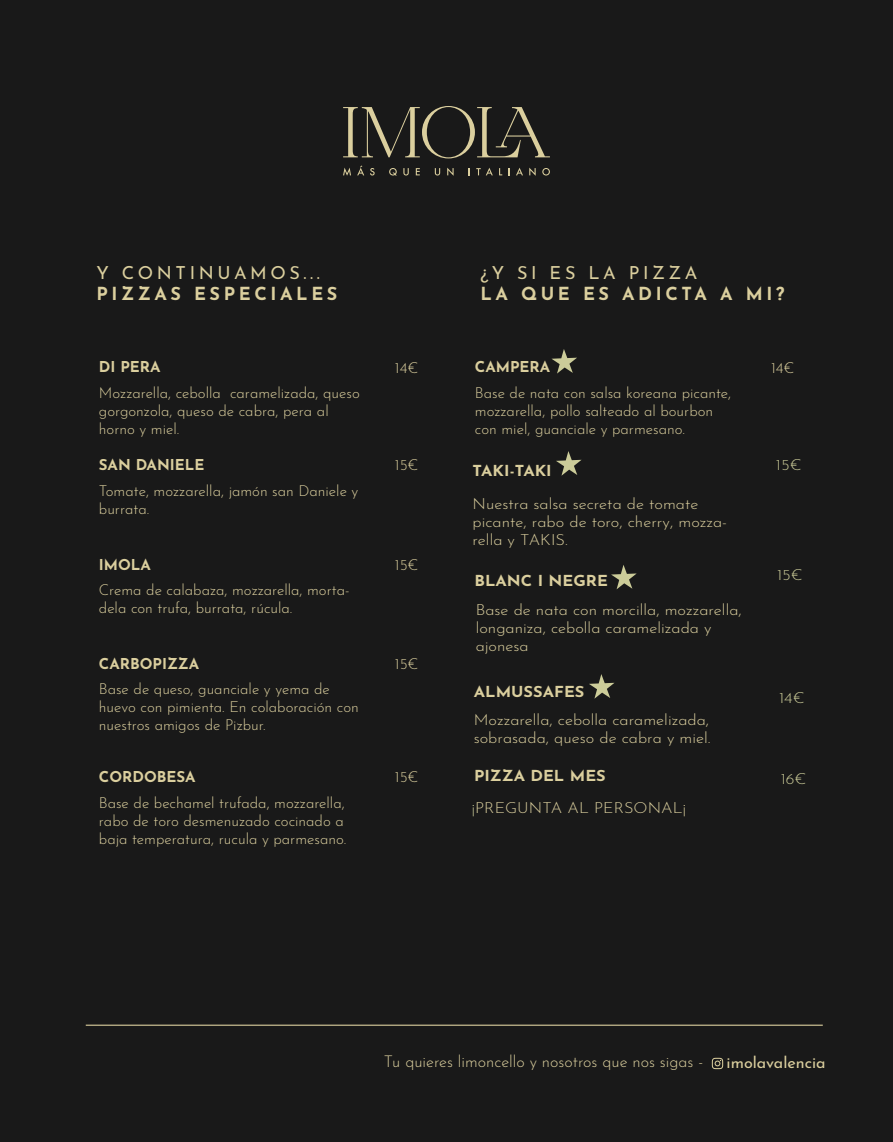
<style>
.page{position:relative;width:893px;height:1142px;background:#191919}
.page>*{position:absolute;margin:0;border:0;box-sizing:border-box;transform-origin:0 0}
.t1{font:700 18px "Josefin Sans";letter-spacing:.2em;color:#dbcf9e}
.t2{font:18px "Josefin Sans";letter-spacing:.2em;color:#dbcf9e}
.t3{font:300 16.05px "Josefin Sans";color:#dbcf9e}
.t4{font:16.05px "Josefin Sans";color:#dbcf9e}
.t5{font:300 15.15px/18px "Josefin Sans";color:#dbcf9e;scale:1.08 1}
.t6{font:700 15.15px "Josefin Sans";color:#dbcf9e;scale:1.08 1}
.t7{font:300 15.15px "Josefin Sans";color:#cc9;scale:1.08 1}
.t8{font:300 15px/18px "Josefin Sans";color:#dbcf9e}
.t9{font:700 15px "Josefin Sans";color:#dbcf9e}
.s1{font-weight:700}
.s2{color:#cc9}
</style>
<div class="page">
<svg style="left:343px;top:106px;width:207px;height:52px"></svg>
<svg style="left:343px;top:168px;width:8px;height:8px"></svg>
<svg style="left:357px;top:166px;width:7px;height:9px"></svg>
<svg style="left:370px;top:168px;width:5px;height:8px"></svg>
<svg style="left:389px;top:168px;width:8px;height:8px"></svg>
<svg style="left:403px;top:168px;width:6px;height:8px"></svg>
<svg style="left:416px;top:168px;width:4px;height:7px"></svg>
<svg style="left:435px;top:168px;width:5px;height:8px"></svg>
<svg style="left:447px;top:168px;width:7px;height:8px"></svg>
<svg style="left:476px;top:168px;width:17px;height:7px"></svg>
<svg style="left:499px;top:168px;width:3px;height:7px"></svg>
<svg style="left:516px;top:168px;width:7px;height:7px"></svg>
<svg style="left:529px;top:168px;width:7px;height:8px"></svg>
<svg style="left:542px;top:168px;width:8px;height:8px"></svg>
<svg style="left:712px;top:1058px;width:11px;height:11px"></svg>
<hr style="left:86px;top:1025px;width:737px;height:1px;background:#dbcf9e">
<svg style="left:589px;top:674px;width:25px;height:25px"></svg>
<svg style="left:611px;top:565px;width:26px;height:24px"></svg>
<svg style="left:556px;top:451px;width:26px;height:25px"></svg>
<svg style="left:551px;top:349px;width:26px;height:25px"></svg>
<p class="t2" style="left:96px;top:258px;width:225px">Y CONTINUAMOS...</p>
<p class="t1" style="left:96px;top:278px;width:242px">PIZZAS ESPECIALES</p>
<p class="t9" style="left:99px;top:354px;width:63px">DI PERA</p>
<p class="t8" style="left:99px;top:382px;width:262px">Mozzarella, cebolla caramelizada, queso gorgonzola, queso de cabra, pera al horno y miel.</p>
<p class="t9" style="left:99px;top:452px;width:107px">SAN DANIELE</p>
<p class="t8" style="left:99px;top:480px;width:261px">Tomate, mozzarella, jamón san Daniele y burrata.</p>
<p class="t9" style="left:99px;top:551px;width:54px">IMOLA</p>
<p class="t8" style="left:99px;top:580px;width:252px">Crema de calabaza, mozzarella, morta&shy;dela con trufa, burrata, rúcula.</p>
<p class="t9" style="left:99px;top:650px;width:102px">CARBOPIZZA</p>
<p class="t8" style="left:99px;top:678px;width:261px">Base de queso, guanciale y yema de huevo con pimienta. En colaboración con nuestros amigos de Pizbur.</p>
<p class="t9" style="left:99px;top:764px;width:98px">CORDOBESA</p>
<p class="t8" style="left:99px;top:792px;width:249px">Base de bechamel trufada, mozzarella, rabo de toro desmenuzado cocinado a baja temperatura, rucula y parmesano.</p>
<p class="t8" style="left:395px;top:357px;width:25px">14€</p>
<p class="t8" style="left:395px;top:455px;width:25px">15€</p>
<p class="t8" style="left:395px;top:554px;width:25px">15€</p>
<p class="t8" style="left:395px;top:653px;width:25px">15€</p>
<p class="t8" style="left:395px;top:767px;width:25px">15€</p>
<p class="t2" style="left:480px;top:258px;width:219px">¿Y SI ES LA PIZZA</p>
<p class="t1" style="left:480px;top:278px;width:306px">LA QUE ES ADICTA A MI?</p>
<p class="t9" style="left:475px;top:354px;width:77px">CAMPERA</p>
<p class="t8" style="left:475px;top:382px;width:258px">Base de nata con salsa koreana picante, mozzarella, pollo salteado al bourbon con miel, guanciale y parmesano.</p>
<p class="t6" style="left:473px;top:457px;width:75px">TAKI-TAKI</p>
<p class="t5" style="left:473px;top:493px;width:237px">Nuestra salsa secreta de tomate picante, rabo de toro, cherry, mozza&shy;rella y TAKIS.</p>
<p class="t6" style="left:474px;top:568px;width:125px">BLANC I NEGRE</p>
<p class="t5" style="left:476px;top:599px;width:248px">Base de nata con morcilla, mozzarella, longaniza, cebolla caramelizada y ajonesa</p>
<p class="t6" style="left:474px;top:678px;width:104px">ALMUSSAFES</p>
<p class="t5" style="left:474px;top:709px;width:221px">Mozzarella, cebolla caramelizada, sobrasada, queso de cabra y miel.</p>
<p class="t8" style="left:771px;top:357px;width:25px">14€</p>
<p class="t7" style="left:776px;top:453px;width:25px">15€</p>
<p class="t7" style="left:777px;top:563px;width:25px">15€</p>
<p class="t7" style="left:779px;top:686px;width:25px">14€</p>
<p class="t5" style="left:472px;top:759px;width:200px;line-height:31.5px"><span class="s1">PIZZA DEL MES </span><span class="s2">¡</span>PREGUNTA AL PERSONAL¡</p>
<p class="t7" style="left:781px;top:767px;width:25px">16€</p>
<p class="t3" style="left:384px;top:1049px;width:321px">Tu quieres limoncello y nosotros que nos sigas -</p>
<p class="t4" style="left:727px;top:1049px;width:100px">imolavalencia</p>
</div>
